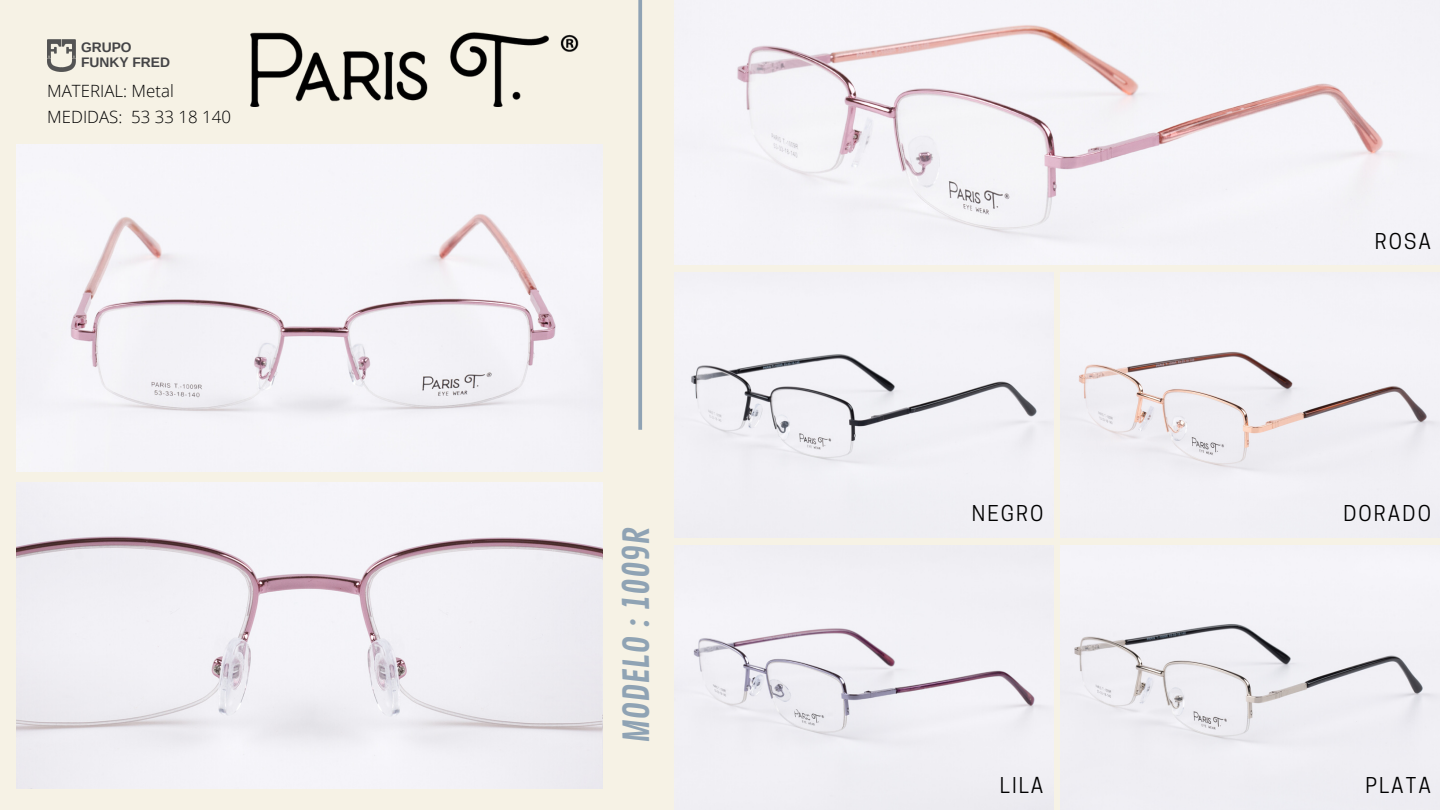
<style>
.page{position:relative;width:1440px;height:810px;background:#f6f2e5}
.page>*{position:absolute;margin:0;border:0;box-sizing:border-box;transform-origin:0 0}
.t1{font:35px "Contrail One";color:#8fa3b4}
.t2{font:20.5px "Cooper Hewitt";letter-spacing:.1em;color:#000}
.t3{font:300 16.9px/25.7px "Open Sans";color:#000}
.t4{font:700 13.8px/15px "Arimo";color:#444446}
</style>
<div class="page">
<img style="left:17px;top:483px;width:585px;height:305px">
<img style="left:675px;top:0;width:765px;height:265px">
<div style="left:675px;top:272px;width:378px;height:266px;background:#f1f1f5"></div>
<div style="left:1061px;top:272px;width:379px;height:266px;background:#f1f0f5"></div>
<div style="left:675px;top:545px;width:378px;height:265px;background:#f0eff4"></div>
<div style="left:1061px;top:545px;width:379px;height:265px;background:#f0eff4"></div>
<svg style="left:638px;top:0;width:4px;height:430px;background:#98a9b8"></svg>
<img style="left:47px;top:40px;width:29px;height:31px">
<img style="left:17px;top:145px;width:585px;height:327px">
<img style="left:251px;top:32px;width:328px;height:74px">
<p class="t4" style="left:81px;top:40px;width:91px">GRUPO<br>FUNKY FRED</p>
<p class="t3" style="left:47px;top:78px;width:185px">MATERIAL: Metal<br>MEDIDAS: 53 33 18 140</p>
<h1 class="t1" style="left:616px;top:743px;width:217px;rotate:-90deg">MODELO : 1009R</h1>
<p class="t2" style="left:1375px;top:234px;width:58px">ROSA</p>
<p class="t2" style="left:972px;top:506px;width:73px">NEGRO</p>
<p class="t2" style="left:1343px;top:506px;width:89px">DORADO</p>
<p class="t2" style="left:1000px;top:777px;width:45px">LILA</p>
<p class="t2" style="left:1365px;top:777px;width:67px">PLATA</p>
</div>
